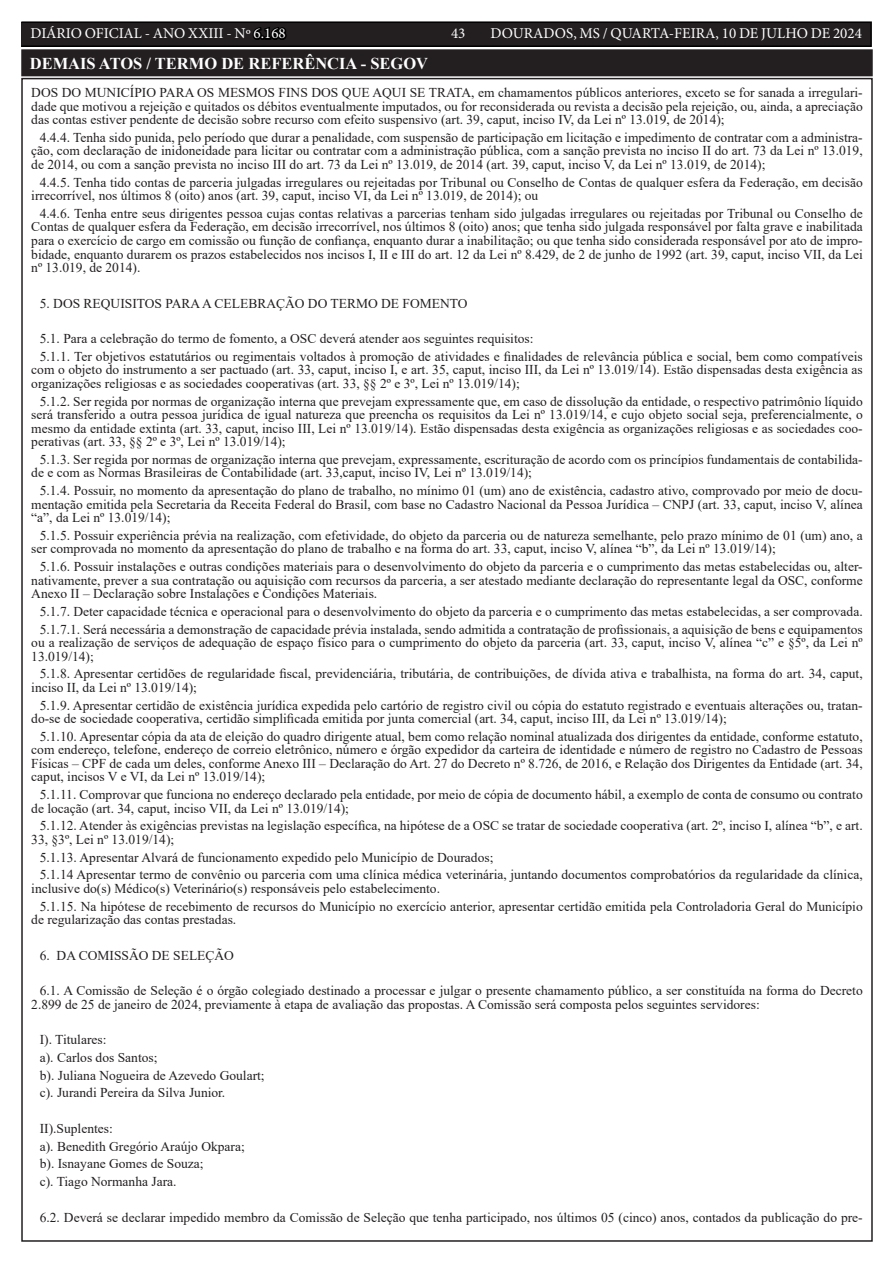
<style>
.page{position:relative;width:893px;height:1263px;background:#fff}
.page>*{position:absolute;margin:0;border:0;box-sizing:border-box;transform-origin:0 0}
.TEXTO{font:700 16.5px "Times New Roman";color:#fff}
.t1{font:15px "Minion Pro";color:#fff}
.TEXTO-2{font:13.5px/13.5px "Times New Roman";color:#231f20}
.s1{color:#000}
</style>
<div class="page">
<div style="left:21px;top:22px;width:850px;height:24px;background:#231f20"></div>
<div style="left:21px;top:21px;width:851px;height:26px;border:2px solid #000"></div>
<div style="left:23px;top:51px;width:848px;height:23px;background:#231f20"></div>
<div style="left:21px;top:49px;width:852px;height:27px;border:4px solid #231f20"></div>
<p class="t1" style="left:31px;top:24px;width:257px">DIÁRIO OFICIAL - ANO XXIII - Nº <span class="s1">6.168</span></p>
<p class="t1" style="left:451px;top:24px;width:16px">43</p>
<p class="t1" style="left:490px;top:24px;width:373px">DOURADOS, MS / QUARTA-FEIRA, 10 DE JULHO DE 2024</p>
<p class="TEXTO" style="left:30px;top:52px;width:400px">DEMAIS ATOS / TERMO DE REFERÊNCIA - SEGOV</p>
<p class="TEXTO-2" style="left:31px;top:86px;width:833px;text-align:justify">DOS DO MUNICÍPIO PARA OS MESMOS FINS DOS QUE AQUI SE TRATA, em chamamentos públicos anteriores, exceto se for sanada a irregulari&shy;dade que motivou a rejeição e quitados os débitos eventualmente imputados, ou for reconsiderada ou revista a decisão pela rejeição, ou, ainda, a apreciação das contas estiver pendente de decisão sobre recurso com efeito suspensivo (art. 39, caput, inciso IV, da Lei nº 13.019, de 2014);</p>
<p class="TEXTO-2" style="left:31px;top:130px;width:833px;text-align:justify;text-indent:9px">4.4.4. Tenha sido punida, pelo período que durar a penalidade, com suspensão de participação em licitação e impedimento de contratar com a administra&shy;ção, com declaração de inidoneidade para licitar ou contratar com a administração pública, com a sanção prevista no inciso II do art. 73 da Lei nº 13.019, de 2014, ou com a sanção prevista no inciso III do art. 73 da Lei nº 13.019, de 2014 (art. 39, caput, inciso V, da Lei nº 13.019, de 2014);</p>
<p class="TEXTO-2" style="left:31px;top:175px;width:833px;text-indent:9px">4.4.5. Tenha tido contas de parceria julgadas irregulares ou rejeitadas por Tribunal ou Conselho de Contas de qualquer esfera da Federação, em decisão irrecorrível, nos últimos 8 (oito) anos (art. 39, caput, inciso VI, da Lei nº 13.019, de 2014); ou</p>
<p class="TEXTO-2" style="left:31px;top:206px;width:833px;text-align:justify;text-indent:9px">4.4.6. Tenha entre seus dirigentes pessoa cujas contas relativas a parcerias tenham sido julgadas irregulares ou rejeitadas por Tribunal ou Conselho de Contas de qualquer esfera da Federação, em decisão irrecorrível, nos últimos 8 (oito) anos; que tenha sido julgada responsável por falta grave e inabilitada para o exercício de cargo em comissão ou função de confiança, enquanto durar a inabilitação; ou que tenha sido considerada responsável por ato de impro&shy;bidade, enquanto durarem os prazos estabelecidos nos incisos I, II e III do art. 12 da Lei nº 8.429, de 2 de junho de 1992 (art. 39, caput, inciso VII, da Lei nº 13.019, de 2014).</p>
<p class="TEXTO-2" style="left:40px;top:296px;width:429px">5. DOS REQUISITOS PARA A CELEBRAÇÃO DO TERMO DE FOMENTO</p>
<p class="TEXTO-2" style="left:40px;top:331px;width:495px">5.1. Para a celebração do termo de fomento, a OSC deverá atender aos seguintes requisitos:</p>
<p class="TEXTO-2" style="left:31px;top:349px;width:833px;text-align:justify;text-indent:9px">5.1.1. Ter objetivos estatutários ou regimentais voltados à promoção de atividades e finalidades de relevância pública e social, bem como compatíveis com o objeto do instrumento a ser pactuado (art. 33, caput, inciso I, e art. 35, caput, inciso III, da Lei nº 13.019/14). Estão dispensadas desta exigência as organizações religiosas e as sociedades cooperativas (art. 33, §§ 2º e 3º, Lei nº 13.019/14);</p>
<p class="TEXTO-2" style="left:31px;top:394px;width:833px;text-align:justify;text-indent:9px">5.1.2. Ser regida por normas de organização interna que prevejam expressamente que, em caso de dissolução da entidade, o respectivo patrimônio líquido será transferido a outra pessoa jurídica de igual natureza que preencha os requisitos da Lei nº 13.019/14, e cujo objeto social seja, preferencialmente, o mesmo da entidade extinta (art. 33, caput, inciso III, Lei nº 13.019/14). Estão dispensadas desta exigência as organizações religiosas e as sociedades coo&shy;perativas (art. 33, §§ 2º e 3º, Lei nº 13.019/14);</p>
<p class="TEXTO-2" style="left:31px;top:452px;width:833px;text-indent:9px">5.1.3. Ser regida por normas de organização interna que prevejam, expressamente, escrituração de acordo com os princípios fundamentais de contabilida&shy;de e com as Normas Brasileiras de Contabilidade (art. 33,caput, inciso IV, Lei nº 13.019/14);</p>
<p class="TEXTO-2" style="left:31px;top:483px;width:833px;text-align:justify;text-indent:9px">5.1.4. Possuir, no momento da apresentação do plano de trabalho, no mínimo 01 (um) ano de existência, cadastro ativo, comprovado por meio de docu&shy;mentação emitida pela Secretaria da Receita Federal do Brasil, com base no Cadastro Nacional da Pessoa Jurídica – CNPJ (art. 33, caput, inciso V, alínea “a”, da Lei nº 13.019/14);</p>
<p class="TEXTO-2" style="left:31px;top:528px;width:833px;text-indent:9px">5.1.5. Possuir experiência prévia na realização, com efetividade, do objeto da parceria ou de natureza semelhante, pelo prazo mínimo de 01 (um) ano, a ser comprovada no momento da apresentação do plano de trabalho e na forma do art. 33, caput, inciso V, alínea “b”, da Lei nº 13.019/14);</p>
<p class="TEXTO-2" style="left:31px;top:559px;width:833px;text-align:justify;text-indent:9px">5.1.6. Possuir instalações e outras condições materiais para o desenvolvimento do objeto da parceria e o cumprimento das metas estabelecidas ou, alter&shy;nativamente, prever a sua contratação ou aquisição com recursos da parceria, a ser atestado mediante declaração do representante legal da OSC, conforme Anexo II – Declaração sobre Instalações e Condições Materiais.</p>
<p class="TEXTO-2" style="left:40px;top:604px;width:824px">5.1.7. Deter capacidade técnica e operacional para o desenvolvimento do objeto da parceria e o cumprimento das metas estabelecidas, a ser comprovada.</p>
<p class="TEXTO-2" style="left:31px;top:622px;width:833px;text-align:justify;text-indent:9px">5.1.7.1. Será necessária a demonstração de capacidade prévia instalada, sendo admitida a contratação de profissionais, a aquisição de bens e equipamentos ou a realização de serviços de adequação de espaço físico para o cumprimento do objeto da parceria (art. 33, caput, inciso V, alínea “c” e §5º, da Lei nº 13.019/14);</p>
<p class="TEXTO-2" style="left:31px;top:667px;width:833px;text-indent:9px">5.1.8. Apresentar certidões de regularidade fiscal, previdenciária, tributária, de contribuições, de dívida ativa e trabalhista, na forma do art. 34, caput, inciso II, da Lei nº 13.019/14);</p>
<p class="TEXTO-2" style="left:31px;top:698px;width:833px;text-indent:9px">5.1.9. Apresentar certidão de existência jurídica expedida pelo cartório de registro civil ou cópia do estatuto registrado e eventuais alterações ou, tratan&shy;do-se de sociedade cooperativa, certidão simplificada emitida por junta comercial (art. 34, caput, inciso III, da Lei nº 13.019/14);</p>
<p class="TEXTO-2" style="left:31px;top:729px;width:833px;text-align:justify;text-indent:9px">5.1.10. Apresentar cópia da ata de eleição do quadro dirigente atual, bem como relação nominal atualizada dos dirigentes da entidade, conforme estatuto, com endereço, telefone, endereço de correio eletrônico, número e órgão expedidor da carteira de identidade e número de registro no Cadastro de Pessoas Físicas – CPF de cada um deles, conforme Anexo III – Declaração do Art. 27 do Decreto nº 8.726, de 2016, e Relação dos Dirigentes da Entidade (art. 34, caput, incisos V e VI, da Lei nº 13.019/14);</p>
<p class="TEXTO-2" style="left:31px;top:787px;width:833px;text-indent:9px">5.1.11. Comprovar que funciona no endereço declarado pela entidade, por meio de cópia de documento hábil, a exemplo de conta de consumo ou contrato de locação (art. 34, caput, inciso VII, da Lei nº 13.019/14);</p>
<p class="TEXTO-2" style="left:31px;top:819px;width:833px;text-indent:9px">5.1.12. Atender às exigências previstas na legislação específica, na hipótese de a OSC se tratar de sociedade cooperativa (art. 2º, inciso I, alínea “b”, e art.<br>33, §3º, Lei nº 13.019/14);</p>
<p class="TEXTO-2" style="left:40px;top:850px;width:455px">5.1.13. Apresentar Alvará de funcionamento expedido pelo Município de Dourados;</p>
<p class="TEXTO-2" style="left:31px;top:868px;width:833px;text-indent:9px">5.1.14 Apresentar termo de convênio ou parceria com uma clínica médica veterinária, juntando documentos comprobatórios da regularidade da clínica, inclusive do(s) Médico(s) Veterinário(s) responsáveis pelo estabelecimento.</p>
<p class="TEXTO-2" style="left:31px;top:899px;width:833px;text-indent:9px">5.1.15. Na hipótese de recebimento de recursos do Município no exercício anterior, apresentar certidão emitida pela Controladoria Geral do Município de regularização das contas prestadas.</p>
<p class="TEXTO-2" style="left:40px;top:948px;width:196px">6. DA COMISSÃO DE SELEÇÃO</p>
<p class="TEXTO-2" style="left:31px;top:983px;width:833px;text-indent:9px">6.1. A Comissão de Seleção é o órgão colegiado destinado a processar e julgar o presente chamamento público, a ser constituída na forma do Decreto<br>2.899 de 25 de janeiro de 2024, previamente à etapa de avaliação das propostas. A Comissão será composta pelos seguintes servidores:</p>
<p class="TEXTO-2" style="left:40px;top:1032px;width:68px">I). Titulares:</p>
<p class="TEXTO-2" style="left:40px;top:1050px;width:119px">a). Carlos dos Santos;</p>
<p class="TEXTO-2" style="left:40px;top:1068px;width:226px">b). Juliana Nogueira de Azevedo Goulart;</p>
<p class="TEXTO-2" style="left:40px;top:1086px;width:187px">c). Jurandi Pereira da Silva Junior.</p>
<p class="TEXTO-2" style="left:40px;top:1121px;width:75px">II).Suplentes:</p>
<p class="TEXTO-2" style="left:40px;top:1139px;width:207px">a). Benedith Gregório Araújo Okpara;</p>
<p class="TEXTO-2" style="left:40px;top:1157px;width:165px">b). Isnayane Gomes de Souza;</p>
<p class="TEXTO-2" style="left:40px;top:1174px;width:138px">c). Tiago Normanha Jara.</p>
<p class="TEXTO-2" style="left:40px;top:1210px;width:824px">6.2. Deverá se declarar impedido membro da Comissão de Seleção que tenha participado, nos últimos 05 (cinco) anos, contados da publicação do pre-</p>
</div>
